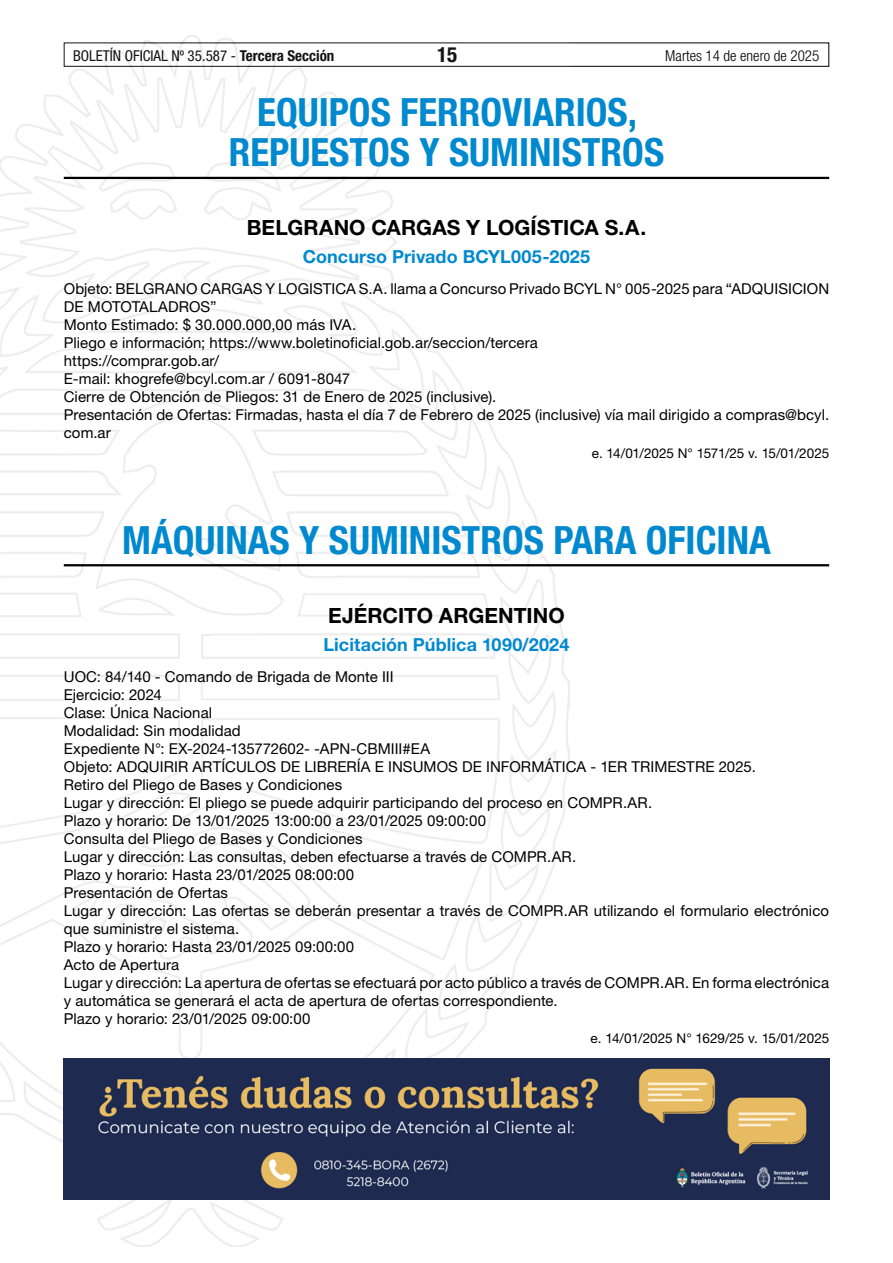
<style>
.page{position:relative;width:893px;height:1263px;background:#fff}
.page>*{position:absolute;margin:0;border:0;box-sizing:border-box;transform-origin:0 0}
.t1{font:700 condensed 39px/40.5px "Helvetica Neue LT Std";color:#0089cf;text-align:center}
.t2{font:700 21px "Helvetica Neue LT Std";color:#000}
.t3{font:700 condensed 21px "Helvetica Neue LT Std";color:#000}
.t4{font:700 18px "Helvetica Neue LT Std";letter-spacing:.005em;color:#0089cf}
.t5{font:15px/18px "Helvetica Neue LT Std";letter-spacing:.005em;color:#000}
.t6{font:condensed 15px "Helvetica Neue LT Std";color:#000}
.t7{font:300 condensed 15px "Helvetica Neue LT Std";color:#000}
.t8{font:13.5px "Helvetica Neue LT Std";letter-spacing:-.015em;color:#000}
.s1{font-weight:700}
</style>
<div class="page">
<div style="left:64px;top:43px;width:765px;height:24px;border:1px solid #000"></div>
<img style="left:0;top:35px;width:569px;height:1211px">
<hr style="left:64px;top:177px;width:765px;height:2px;background:#000">
<hr style="left:64px;top:564px;width:765px;height:2px;background:#000">
<img style="left:64px;top:1059px;width:765px;height:140px">
<p class="t6" style="left:73px;top:47px;width:263px">BOLETÍN OFICIAL Nº 35.587 - <span class="s1">Tercera Sección</span></p>
<h2 class="t3" style="left:437px;top:42px;width:22px">15</h2>
<p class="t7" style="left:665px;top:47px;width:155px">Martes 14 de enero de 2025</p>
<h1 class="t1" style="left:229px;top:91px;width:437px">EQUIPOS FERROVIARIOS,<br>REPUESTOS Y SUMINISTROS</h1>
<h2 class="t2" style="left:247px;top:215px;width:401px">BELGRANO CARGAS Y LOGÍSTICA S.A.</h2>
<p class="t4" style="left:303px;top:246px;width:289px">Concurso Privado BCYL005-2025</p>
<p class="t5" style="left:64px;top:280px;width:767px">Objeto: BELGRANO CARGAS Y LOGISTICA S.A. llama a Concurso Privado BCYL N° 005-2025 para “ADQUISICION DE MOTOTALADROS”<br>Monto Estimado: $ 30.000.000,00 más IVA.<br>Pliego e información; https://www.boletinoficial.gob.ar/seccion/tercera<br>https://comprar.gob.ar/<br>E-mail: khogrefe@bcyl.com.ar / 6091-8047<br>Cierre de Obtención de Pliegos: 31 de Enero de 2025 (inclusive).<br>Presentación de Ofertas: Firmadas, hasta el día 7 de Febrero de 2025 (inclusive) vía mail dirigido a compras@bcyl. com.ar</p>
<p class="t8" style="left:592px;top:445px;width:239px">e. 14/01/2025 N° 1571/25 v. 15/01/2025</p>
<h1 class="t1" style="left:122px;top:519px;width:650px">MÁQUINAS Y SUMINISTROS PARA OFICINA</h1>
<h2 class="t2" style="left:328px;top:602px;width:238px">EJÉRCITO ARGENTINO</h2>
<p class="t4" style="left:324px;top:633px;width:247px">Licitación Pública 1090/2024</p>
<p class="t5" style="left:64px;top:667px;width:767px">UOC: 84/140 - Comando de Brigada de Monte III<br>Ejercicio: 2024<br>Clase: Única Nacional<br>Modalidad: Sin modalidad<br>Expediente N°: EX-2024-135772602- -APN-CBMIII#EA<br>Objeto: ADQUIRIR ARTÍCULOS DE LIBRERÍA E INSUMOS DE INFORMÁTICA - 1ER TRIMESTRE 2025.<br>Retiro del Pliego de Bases y Condiciones<br>Lugar y dirección: El pliego se puede adquirir participando del proceso en COMPR.AR.<br>Plazo y horario: De 13/01/2025 13:00:00 a 23/01/2025 09:00:00<br>Consulta del Pliego de Bases y Condiciones<br>Lugar y dirección: Las consultas, deben efectuarse a través de COMPR.AR.<br>Plazo y horario: Hasta 23/01/2025 08:00:00<br>Presentación de Ofertas<br>Lugar y dirección: Las ofertas se deberán presentar a través de COMPR.AR utilizando el formulario electrónico que suministre el sistema.<br>Plazo y horario: Hasta 23/01/2025 09:00:00<br>Acto de Apertura<br>Lugar y dirección: La apertura de ofertas se efectuará por acto público a través de COMPR.AR. En forma electrónica y automática se generará el acta de apertura de ofertas correspondiente.<br>Plazo y horario: 23/01/2025 09:00:00</p>
<p class="t8" style="left:591px;top:1030px;width:240px">e. 14/01/2025 N° 1629/25 v. 15/01/2025</p>
</div>
